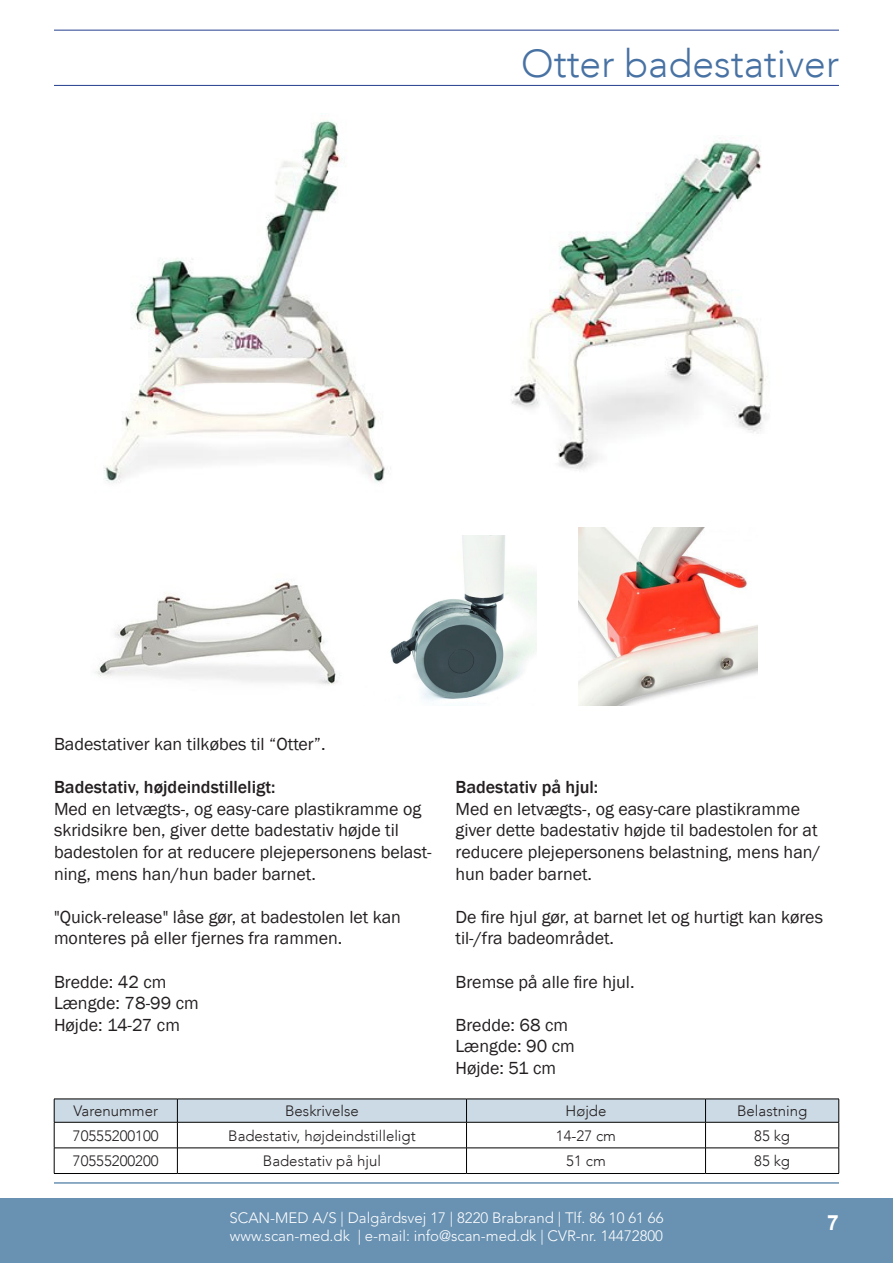
<style>
.page{position:relative;width:893px;height:1263px;background:#fff}
.page>*{position:absolute;margin:0;border:0;box-sizing:border-box;transform-origin:0 0}
.t1{font:300 39px "Avenir LT";color:#4872a3}
.t2{font:700 21px "Arial";color:#fff}
.t3{font:18px/21.6px "Franklin Gothic";color:#231f20}
.t4{font:500 18px "Franklin Gothic";color:#231f20}
.Sund__avis_-_tabel_t{font:300 15px "Avenir LT";color:#231f20}
.t5{font:300 15px/18px "Avenir LT Std";color:#fff}
</style>
<div class="page">
<div style="left:0;top:1198px;width:893px;height:65px;background:#6891b2"></div>
<hr style="left:54px;top:1182px;width:785px;height:2px;background:#3b709b">
<hr style="left:54px;top:30px;width:785px;height:1px;background:#253f8e">
<hr style="left:54px;top:85px;width:785px;height:1px;background:#253f8e">
<hr style="left:54px;top:1173px;width:123px;height:1px;background:#000">
<hr style="left:177px;top:1173px;width:289px;height:1px;background:#000">
<hr style="left:466px;top:1173px;width:239px;height:1px;background:#000">
<hr style="left:705px;top:1173px;width:134px;height:1px;background:#000">
<svg style="left:54px;top:1099px;width:785px;height:74px"></svg>
<hr style="left:705px;top:1122px;width:134px;height:1px;background:#000">
<img style="left:104px;top:120px;width:281px;height:363px">
<img style="left:511px;top:140px;width:256px;height:330px">
<img style="left:579px;top:527px;width:178px;height:179px">
<img style="left:95px;top:580px;width:243px;height:105px">
<img style="left:390px;top:536px;width:147px;height:170px">
<p class="t1" style="left:521px;top:41px;width:319px">Otter badestativer</p>
<p class="t3" style="left:54px;top:733px;width:273px">Badestativer kan tilkøbes til “Otter”.</p>
<p class="t4" style="left:54px;top:776px;width:223px">Badestativ, højdeindstilleligt:</p>
<p class="t3" style="left:54px;top:798px;width:379px">Med en letvægts-, og easy-care plastikramme og skridsikre ben, giver dette badestativ højde til badestolen for at reducere plejepersonens belast&shy;ning, mens han/hun bader barnet.</p>
<p class="t3" style="left:54px;top:906px;width:348px">"Quick-release" låse gør, at badestolen let kan monteres på eller fjernes fra rammen.</p>
<p class="t3" style="left:54px;top:971px;width:114px">Bredde: 42 cm</p>
<p class="t3" style="left:54px;top:993px;width:146px">Længde: 78-99 cm</p>
<p class="t3" style="left:54px;top:1014px;width:127px">Højde: 14-27 cm</p>
<p class="t4" style="left:455px;top:776px;width:144px">Badestativ på hjul:</p>
<p class="t3" style="left:455px;top:798px;width:367px">Med en letvægts-, og easy-care plastikramme giver dette badestativ højde til badestolen for at reducere plejepersonens belastning, mens han/ hun bader barnet.</p>
<p class="t3" style="left:455px;top:906px;width:369px">De fire hjul gør, at barnet let og hurtigt kan køres til-/fra badeområdet.</p>
<p class="t3" style="left:455px;top:971px;width:181px">Bremse på alle fire hjul.</p>
<p class="t3" style="left:455px;top:1014px;width:114px">Bredde: 68 cm</p>
<p class="t3" style="left:455px;top:1036px;width:121px">Længde: 90 cm</p>
<p class="t3" style="left:455px;top:1057px;width:102px">Højde: 51 cm</p>
<p class="Sund__avis_-_tabel_t" style="left:74px;top:1102px;width:86px">Varenummer</p>
<p class="Sund__avis_-_tabel_t" style="left:285px;top:1102px;width:75px">Beskrivelse</p>
<p class="Sund__avis_-_tabel_t" style="left:566px;top:1102px;width:42px">Højde</p>
<p class="Sund__avis_-_tabel_t" style="left:737px;top:1102px;width:72px">Belastning</p>
<p class="Sund__avis_-_tabel_t" style="left:73px;top:1127px;width:87px">70555200100</p>
<p class="Sund__avis_-_tabel_t" style="left:228px;top:1127px;width:189px">Badestativ, højdeindstilleligt</p>
<p class="Sund__avis_-_tabel_t" style="left:556px;top:1127px;width:62px">14-27 cm</p>
<p class="Sund__avis_-_tabel_t" style="left:754px;top:1127px;width:37px">85 kg</p>
<p class="Sund__avis_-_tabel_t" style="left:73px;top:1152px;width:87px">70555200200</p>
<p class="Sund__avis_-_tabel_t" style="left:263px;top:1152px;width:120px">Badestativ på hjul</p>
<p class="Sund__avis_-_tabel_t" style="left:566px;top:1152px;width:41px">51 cm</p>
<p class="Sund__avis_-_tabel_t" style="left:754px;top:1152px;width:37px">85 kg</p>
<p class="t5" style="left:229px;top:1209px;width:436px">SCAN-MED A/S | Dalgårdsvej 17 | 8220 Brabrand | Tlf. 86 10 61 66 www.scan-med.dk | e-mail: info@scan-med.dk | CVR-nr. 14472800</p>
<p class="t2" style="left:827px;top:1208px;width:13px">7</p>
</div>
